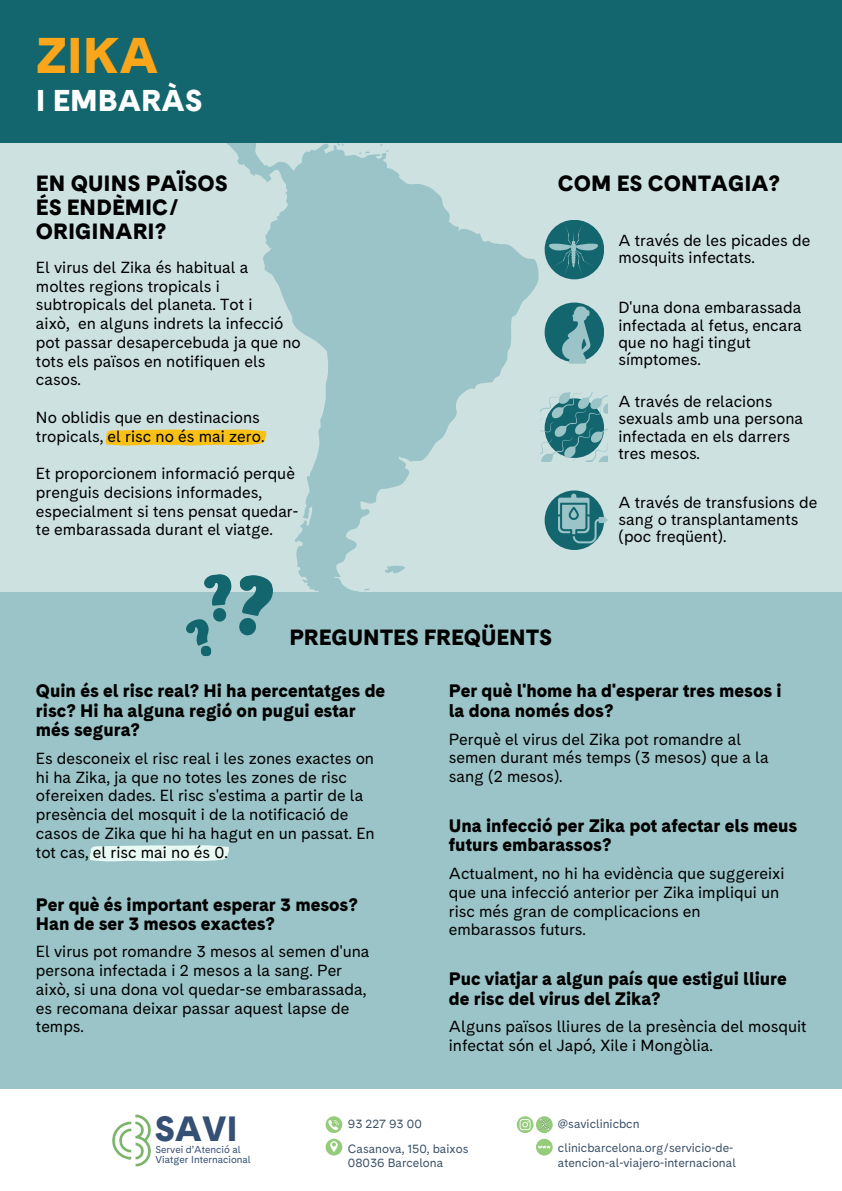
<style>
.page{position:relative;width:842px;height:1191px;background:#fff}
.page>*{position:absolute;margin:0;border:0;box-sizing:border-box;transform-origin:0 0}
.t1{font:900 50px "Cadiz CB";color:#faa61a}
.t2{font:900 34.9px "Cadiz CB";color:#345074}
.t3{font:900 30px "Cadiz CB";color:#fff}
.t4{font:900 22px/24px "Cadiz CB";color:#000}
.t5{font:900 18px/19.5px "Cadiz CB";color:#000}
.t6{font:16px/18.7px "Cadiz CB";color:#000}
.t7{font:12px "Cadiz CB";color:#3c5268}
.t8{font:10px "Cadiz CB";color:#345074}
</style>
<div class="page">
<div style="left:0;top:584px;width:842px;height:511px;background:#9ac4c8"></div>
<div style="left:0;top:132px;width:842px;height:459px;background:#cee1e1"></div>
<svg style="left:55px;top:142px;width:484px;height:450px"></svg>
<svg style="left:383px;top:565px;width:26px;height:10px"></svg>
<svg style="left:364px;top:588px;width:6px;height:2px"></svg>
<svg style="left:380px;top:142px;width:15px;height:10px"></svg>
<svg style="left:359px;top:151px;width:13px;height:3px"></svg>
<svg style="left:332px;top:142px;width:13px;height:4px"></svg>
<div style="left:0;top:0;width:842px;height:142px;background:#14666e"></div>
<svg style="left:90px;top:845px;width:139px;height:17px;background:#def2ed"></svg>
<svg style="left:184px;top:573px;width:91px;height:84px"></svg>
<div style="left:545px;top:220px;width:59px;height:59px;background:#14666e;border-radius:50%"></div>
<div style="left:545px;top:302px;width:59px;height:60px;background:#14666e;border-radius:50%"></div>
<div style="left:545px;top:490px;width:59px;height:60px;background:#14666e;border-radius:50%"></div>
<svg style="left:561px;top:306px;width:30px;height:57px"></svg>
<svg style="left:548px;top:224px;width:51px;height:51px"></svg>
<svg style="left:540px;top:392px;width:68px;height:69px"></svg>
<svg style="left:558px;top:493px;width:49px;height:50px"></svg>
<svg style="left:106px;top:429px;width:160px;height:17px;background:#f3c42f"></svg>
<div style="left:0;top:1088px;width:842px;height:102px;background:#fff"></div>
<svg style="left:326px;top:1116px;width:16px;height:16px"></svg>
<svg style="left:536px;top:1138px;width:16px;height:17px"></svg>
<svg style="left:326px;top:1138px;width:16px;height:17px"></svg>
<svg style="left:517px;top:1116px;width:16px;height:16px"></svg>
<img style="left:112px;top:1114px;width:39px;height:53px">
<svg style="left:536px;top:1116px;width:17px;height:16px"></svg>
<svg style="left:539px;top:1119px;width:10px;height:10px"></svg>
<p class="t1" style="left:36px;top:25px;width:124px">ZIKA</p>
<p class="t3" style="left:36px;top:82px;width:168px">I EMBARÀS</p>
<p class="t4" style="left:36px;top:171px;width:193px">EN QUINS PAÏSOS<br>ÉS ENDÈMIC/<br>ORIGINARI?</p>
<p class="t4" style="left:558px;top:171px;width:224px">COM ES CONTAGIA?</p>
<p class="t6" style="left:36px;top:258px;width:214px">El virus del Zika és habitual a</p>
<p class="t6" style="left:36px;top:276px;width:218px">moltes regions tropicals i subtropicals del planeta. Tot i</p>
<p class="t6" style="left:36px;top:314px;width:249px">això, en alguns indrets la infecció</p>
<p class="t6" style="left:36px;top:333px;width:266px">pot passar desapercebuda ja que no tots els països en notifiquen els casos.</p>
<p class="t6" style="left:36px;top:407px;width:230px">No oblidis que en destinacions tropicals, el risc no és mai zero.</p>
<p class="t6" style="left:36px;top:464px;width:264px">Et proporcionem informació perquè prenguis decisions informades, especialment si tens pensat quedar&shy;te embarassada durant el viatge.</p>
<p class="t6" style="left:618px;top:231px;width:193px;line-height:17.2px">A través de les picades de mosquits infectats.</p>
<p class="t6" style="left:618px;top:299px;width:185px;line-height:17.2px">D'una dona embarassada infectada al fetus, encara que no hagi tingut símptomes.</p>
<p class="t6" style="left:618px;top:393px;width:186px;line-height:17.2px">A través de relacions sexuals amb una persona infectada en els darrers tres mesos.</p>
<p class="t6" style="left:618px;top:493px;width:200px;line-height:17.2px">A través de transfusions de sang o transplantaments (poc freqüent).</p>
<p class="t4" style="left:289px;top:625px;width:264px">PREGUNTES FREQÜENTS</p>
<p class="t5" style="left:36px;top:681px;width:351px">Quin és el risc real? Hi ha percentatges de risc? Hi ha alguna regió on pugui estar més segura?</p>
<p class="t6" style="left:36px;top:748px;width:340px">Es desconeix el risc real i les zones exactes on hi ha Zika, ja que no totes les zones de risc ofereixen dades. El risc s'estima a partir de la presència del mosquit i de la notificació de casos de Zika que hi ha hagut en un passat. En tot cas, el risc mai no és 0.</p>
<p class="t5" style="left:36px;top:894px;width:323px">Per què és important esperar 3 mesos?<br>Han de ser 3 mesos exactes?</p>
<p class="t6" style="left:36px;top:942px;width:335px">El virus pot romandre 3 mesos al semen d'una persona infectada i 2 mesos a la sang. Per això, si una dona vol quedar-se embarassada, es recomana deixar passar aquest lapse de temps.</p>
<p class="t5" style="left:449px;top:681px;width:334px">Per què l'home ha d'esperar tres mesos i la dona només dos?</p>
<p class="t6" style="left:449px;top:729px;width:321px">Perquè el virus del Zika pot romandre al semen durant més temps (3 mesos) que a la sang (2 mesos).</p>
<p class="t5" style="left:449px;top:815px;width:350px">Una infecció per Zika pot afectar els meus futurs embarassos?</p>
<p class="t6" style="left:449px;top:864px;width:337px">Actualment, no hi ha evidència que suggereixi que una infecció anterior per Zika impliqui un risc més gran de complicacions en embarassos futurs.</p>
<p class="t5" style="left:449px;top:968px;width:339px">Puc viatjar a algun país que estigui lliure de risc del virus del Zika?</p>
<p class="t6" style="left:449px;top:1017px;width:359px">Alguns països lliures de la presència del mosquit infectat són el Japó, Xile i Mongòlia.</p>
<p class="t2" style="left:154px;top:1107px;width:85px">SAVI</p>
<p class="t8" style="left:156px;top:1142px;width:87px">Servei d’Atenció al</p>
<p class="t8" style="left:156px;top:1153px;width:97px">Viatger Internacional</p>
<p class="t7" style="left:348px;top:1116px;width:75px">93 227 93 00</p>
<p class="t7" style="left:558px;top:1116px;width:83px">@saviclinicbcn</p>
<p class="t7" style="left:558px;top:1140px;width:177px">clinicbarcelona.org/servicio-de-</p>
<p class="t7" style="left:558px;top:1154px;width:179px">atencion-al-viajero-internacional</p>
<p class="t7" style="left:348px;top:1140px;width:122px">Casanova, 150, baixos</p>
<p class="t7" style="left:348px;top:1155px;width:97px">08036 Barcelona</p>
</div>
